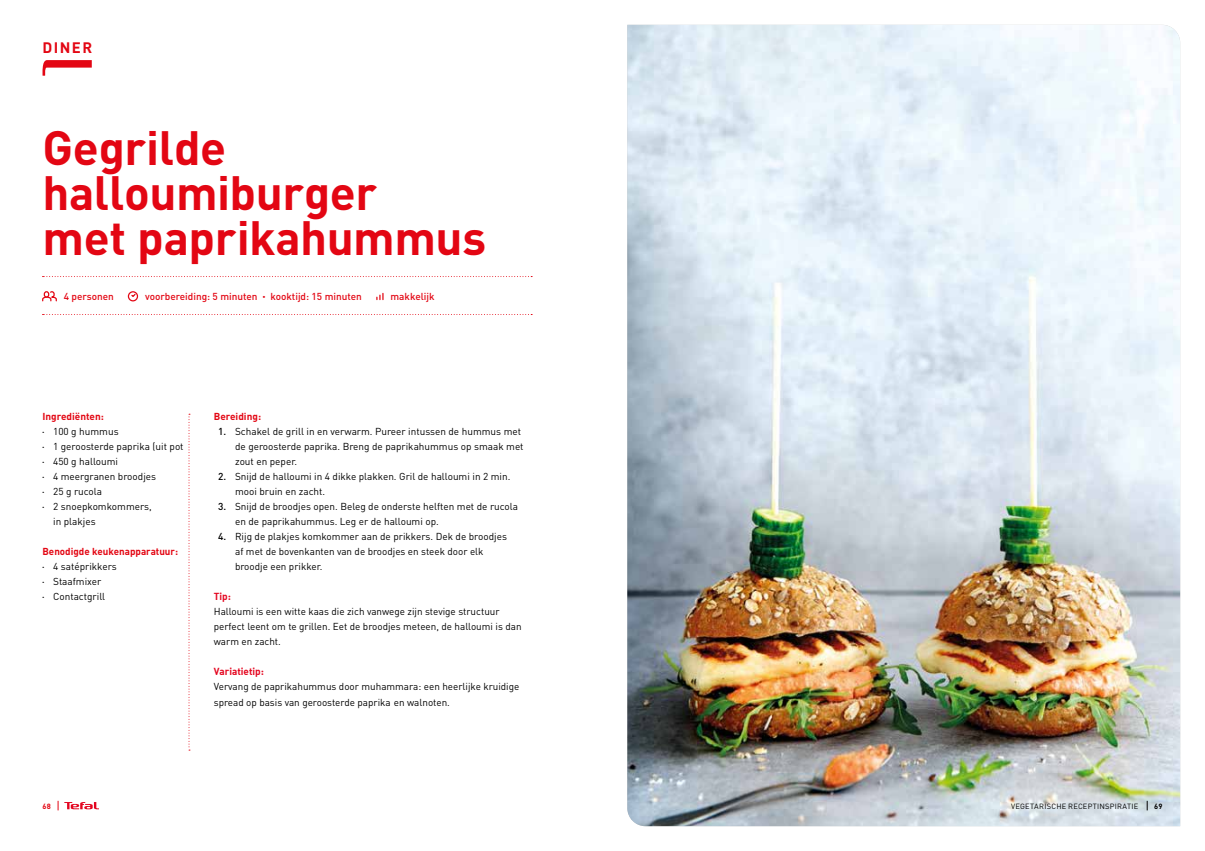
<style>
.page{position:relative;width:1205px;height:851px;background:#fff}
.page>*{position:absolute;margin:0;border:0;box-sizing:border-box;transform-origin:0 0}
.t1{font:700 47.5px/45px "DIN";letter-spacing:-.01em;color:#e30613}
.t2{font:700 15px "DIN";letter-spacing:.095em;color:#e30613}
.t3{font:10px/15px "DIN";color:#000}
.t4{font:500 10px "DIN";color:#e30613}
.t5{font:700 10px "DIN";color:#e30613}
.t6{font:10px "DIN Bold Alternate";color:#e4051f}
.t7{font:7.5px "DIN";letter-spacing:.03em;color:#000}
.t8{font:700 7.5px "DIN";color:#e30613}
.t9{font:700 7.5px "DIN";color:#000}
.s1{font-size:6.25px}
.s2{font-family:"Myriad Pro";font-size:6.25px}
.s3{font-weight:500}
</style>
<div class="page">
<img style="left:627px;top:25px;width:553px;height:801px">
<svg style="left:42px;top:291px;width:15px;height:11px"></svg>
<div style="left:128px;top:291px;width:10px;height:10px;border:1px solid #e30613;border-radius:50%"></div>
<svg style="left:130px;top:292px;width:7px;height:6px"></svg>
<svg style="left:376px;top:293px;width:7px;height:6px"></svg>
<svg style="left:43px;top:314px;width:489px;height:1px"></svg>
<svg style="left:43px;top:276px;width:489px;height:1px"></svg>
<svg style="left:189px;top:414px;width:1px;height:336px"></svg>
<svg style="left:43px;top:60px;width:49px;height:16px"></svg>
<svg style="left:58px;top:800px;width:41px;height:10px"></svg>
<h2 class="t2" style="left:43px;top:38px;width:51px">DINER</h2>
<h1 class="t1" style="left:43px;top:123px;width:445px">Gegrilde halloumiburger<br>met paprikahummus</h1>
<p class="t4" style="left:64px;top:290px;width:52px">4 personen</p>
<p class="t4" style="left:145px;top:290px;width:218px">voorbereiding: 5 minuten <span class="s1">•</span> kooktijd: 15 minuten</p>
<p class="t4" style="left:390px;top:290px;width:46px">makkelijk</p>
<p class="t5" style="left:43px;top:410px;width:63px">Ingrediënten:</p>
<p class="t3" style="left:43px;top:424px;width:78px"><span class="s2">•</span> 100 g hummus</p>
<p class="t3" style="left:43px;top:439px;width:143px"><span class="s2">•</span> 1 geroosterde paprika (uit pot</p>
<p class="t3" style="left:43px;top:454px;width:77px"><span class="s2">•</span> 450 g halloumi</p>
<p class="t3" style="left:43px;top:469px;width:115px"><span class="s2">•</span> 4 meergranen broodjes</p>
<p class="t3" style="left:43px;top:484px;width:61px"><span class="s2">•</span> 25 g rucola</p>
<p class="t3" style="left:53px;top:499px;width:100px;text-indent:-11px"><span class="s2">•</span> 2 snoepkomkommers, in plakjes</p>
<p class="t5" style="left:43px;top:545px;width:137px">Benodigde keukenapparatuur:</p>
<p class="t3" style="left:43px;top:559px;width:76px"><span class="s2">•</span> 4 satéprikkers</p>
<p class="t3" style="left:43px;top:574px;width:60px"><span class="s2">•</span> Staafmixer</p>
<p class="t3" style="left:43px;top:589px;width:64px"><span class="s2">•</span> Contactgrill</p>
<p class="t5" style="left:214px;top:410px;width:49px">Bereiding:</p>
<p class="t3" style="left:235px;top:424px;width:290px;text-indent:-17px"><span class="s3">1.</span> Schakel de grill in en verwarm. Pureer intussen de hummus met de geroosterde paprika. Breng de paprikahummus op smaak met zout en peper.</p>
<p class="t3" style="left:235px;top:469px;width:277px;text-indent:-17px"><span class="s3">2.</span> Snijd de halloumi in 4 dikke plakken. Gril de halloumi in 2 min. mooi bruin en zacht.</p>
<p class="t3" style="left:235px;top:499px;width:285px;text-indent:-17px"><span class="s3">3.</span> Snijd de broodjes open. Beleg de onderste helften met de rucola en de paprikahummus. Leg er de halloumi op.</p>
<p class="t3" style="left:235px;top:529px;width:273px;text-indent:-17px"><span class="s3">4.</span> Rijg de plakjes komkommer aan de prikkers. Dek de broodjes af met de bovenkanten van de broodjes en steek door elk broodje een prikker.</p>
<p class="t6" style="left:214px;top:590px;width:19px">Tip:</p>
<p class="t3" style="left:214px;top:604px;width:309px">Halloumi is een witte kaas die zich vanwege zijn stevige structuur perfect leent om te grillen. Eet de broodjes meteen, de halloumi is dan warm en zacht.</p>
<p class="t6" style="left:214px;top:665px;width:52px">Variatietip:</p>
<p class="t3" style="left:214px;top:679px;width:307px">Vervang de paprikahummus door muhammara: een heerlijke kruidige spread op basis van geroosterde paprika en walnoten.</p>
<p class="t8" style="left:43px;top:801px;width:10px">68</p>
<p class="t7" style="left:1011px;top:801px;width:129px">VEGETARISCHE RECEPTINSPIRATIE</p>
<p class="t9" style="left:1154px;top:801px;width:10px">69</p>
</div>
